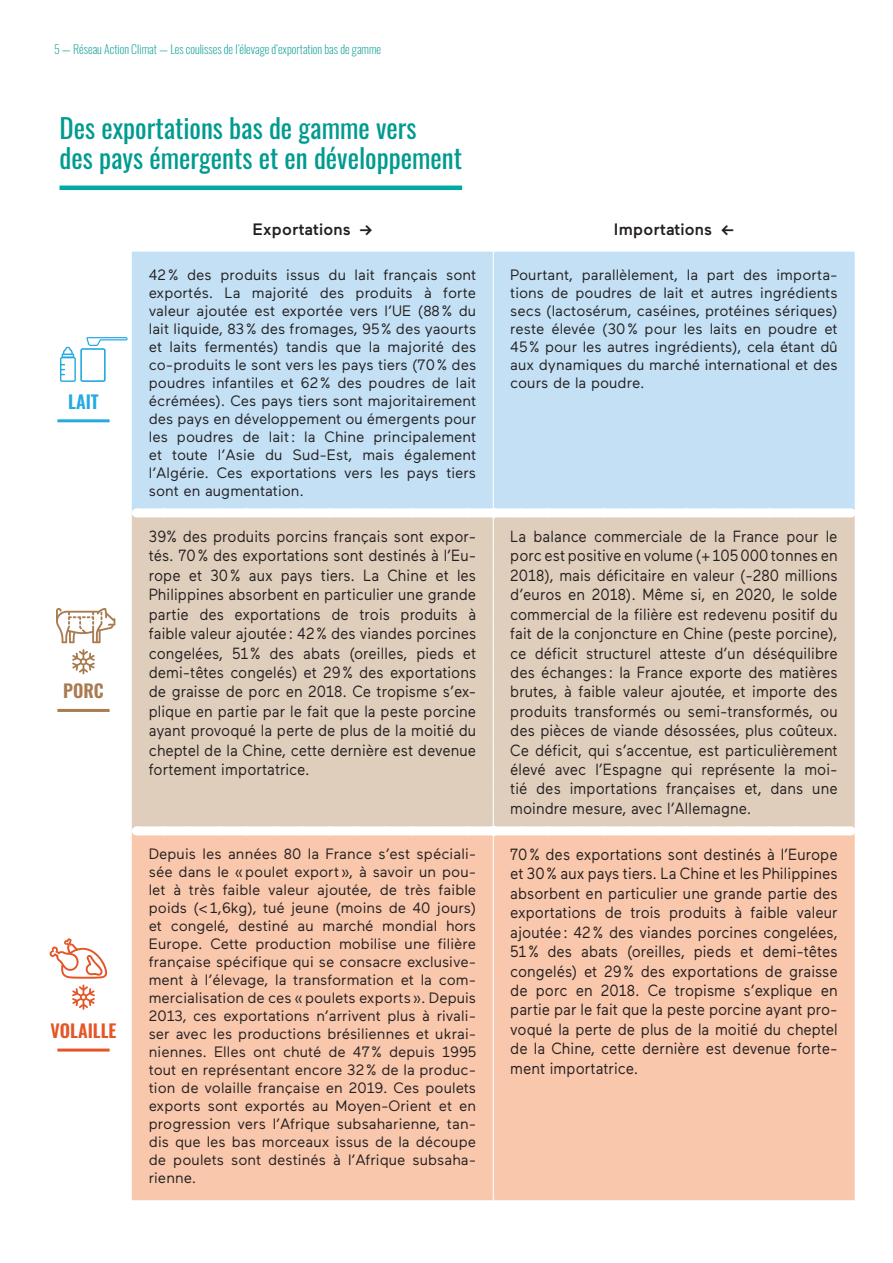
<style>
.page{position:relative;width:893px;height:1263px;background:#fff}
.page>*{position:absolute;margin:0;border:0;box-sizing:border-box;transform-origin:0 0}
.t1{font:27px/30px "Oswald";color:#009b90}
.t2{font:600 18px "Oswald";color:#e55526}
.t3{font:600 18px "Oswald";color:#24aae1}
.t4{font:600 18px "Oswald";color:#a97b50}
.t5{font:500 16.5px "Maax";letter-spacing:.01em;color:#231f20}
.t6{font:16.2px/19.4px "Maax";color:#231f20;text-align:justify;scale:.93 1}
.t7{font:15px/18px "Maax";color:#231f20;text-align:justify}
.t8{font:200 12px "Oswald";color:#009b90}
</style>
<div class="page">
<div style="left:132px;top:252px;width:723px;height:259px;background:#c3e0f4"></div>
<div style="left:132px;top:514px;width:723px;height:316px;background:#e0cebc"></div>
<div style="left:132px;top:832px;width:723px;height:368px;background:#f8c7ac"></div>
<div style="left:136px;top:508px;width:357px;height:9px;background:#fff"></div>
<div style="left:493px;top:508px;width:357px;height:9px;background:#fff"></div>
<div style="left:136px;top:826px;width:357px;height:9px;background:#fff"></div>
<div style="left:493px;top:826px;width:357px;height:9px;background:#fff"></div>
<svg style="left:164px;top:508px;width:316px;height:1px"></svg>
<svg style="left:521px;top:508px;width:315px;height:1px"></svg>
<svg style="left:164px;top:826px;width:316px;height:1px"></svg>
<svg style="left:521px;top:826px;width:315px;height:1px"></svg>
<svg style="left:493px;top:252px;width:1px;height:948px"></svg>
<svg style="left:60px;top:337px;width:68px;height:45px"></svg>
<hr style="left:57px;top:419px;width:53px;height:3px;background:#24aae1">
<svg style="left:56px;top:608px;width:59px;height:35px"></svg>
<svg style="left:72px;top:649px;width:23px;height:25px"></svg>
<hr style="left:57px;top:709px;width:53px;height:3px;background:#a97b50">
<svg style="left:50px;top:938px;width:57px;height:72px"></svg>
<hr style="left:57px;top:1048px;width:53px;height:3px;background:#e55526">
<hr style="left:60px;top:186px;width:402px;height:4px;background:#00a9a1">
<p class="t8" style="left:54px;top:38px;width:329px">5 — Réseau Action Climat — Les coulisses de l’élevage d’exportation bas de gamme</p>
<h1 class="t1" style="left:60px;top:110px;width:404px">Des exportations bas de gamme vers<br>des pays émergents et en développement</h1>
<p class="t3" style="left:68px;top:386px;width:32px">LAIT</p>
<p class="t4" style="left:63px;top:675px;width:42px">PORC</p>
<p class="t2" style="left:51px;top:1014px;width:67px">VOLAILLE</p>
<p class="t5" style="left:252px;top:220px;width:122px">Exportations -&gt;</p>
<p class="t5" style="left:614px;top:220px;width:122px">Importations &lt;-</p>
<p class="t7" style="left:149px;top:266px;width:329px">42% des produits issus du lait français sont exportés. La majorité des produits à forte valeur ajoutée est exportée vers l’UE (88% du lait liquide, 83% des fromages, 95% des yaourts et laits fermentés) tandis que la majorité des co-produits le sont vers les pays tiers (70% des poudres infantiles et 62% des poudres de lait écrémées). Ces pays tiers sont majoritairement des pays en développement ou émergents pour les poudres de lait: la Chine principalement et toute l’Asie du Sud-Est, mais également l’Algérie. Ces exportations vers les pays tiers sont en augmentation.</p>
<p class="t7" style="left:510px;top:266px;width:329px">Pourtant, parallèlement, la part des importa&shy;tions de poudres de lait et autres ingrédients secs (lactosérum, caséines, protéines sériques) reste élevée (30% pour les laits en poudre et 45% pour les autres ingrédients), cela étant dû aux dynamiques du marché international et des cours de la poudre.</p>
<p class="t6" style="left:149px;top:527px;width:354px">39% des produits porcins français sont expor&shy;tés. 70% des exportations sont destinés à l’Eu&shy;rope et 30% aux pays tiers. La Chine et les Philippines absorbent en particulier une grande partie des exportations de trois produits à faible valeur ajoutée: 42% des viandes porcines congelées, 51% des abats (oreilles, pieds et demi-têtes congelés) et 29% des exportations de graisse de porc en 2018. Ce tropisme s’ex&shy;plique en partie par le fait que la peste porcine ayant provoqué la perte de plus de la moitié du cheptel de la Chine, cette dernière est devenue fortement importatrice.</p>
<p class="t6" style="left:510px;top:527px;width:354px">La balance commerciale de la France pour le porc est positive en volume (+105 000 tonnes en 2018), mais déficitaire en valeur (-280 millions d’euros en 2018). Même si, en 2020, le solde commercial de la filière est redevenu positif du fait de la conjoncture en Chine (peste porcine), ce déficit structurel atteste d’un déséquilibre des échanges : la France exporte des matières brutes, à faible valeur ajoutée, et importe des produits transformés ou semi-transformés, ou des pièces de viande désossées, plus coûteux.<br>Ce déficit, qui s’accentue, est particulièrement élevé avec l’Espagne qui représente la moi&shy;tié des importations françaises et, dans une moindre mesure, avec l’Allemagne.</p>
<p class="t7" style="left:149px;top:845px;width:329px">Depuis les années 80 la France s’est spéciali&shy;sée dans le «poulet export», à savoir un pou&shy;let à très faible valeur ajoutée, de très faible poids (&lt;1,6kg), tué jeune (moins de 40 jours) et congelé, destiné au marché mondial hors Europe. Cette production mobilise une filière française spécifique qui se consacre exclusive&shy;ment à l’élevage, la transformation et la com&shy;mercialisation de ces «poulets exports». Depuis 2013, ces exportations n’arrivent plus à rivali&shy;ser avec les productions brésiliennes et ukrai&shy;niennes. Elles ont chuté de 47% depuis 1995 tout en représentant encore 32% de la produc&shy;tion de volaille française en 2019. Ces poulets exports sont exportés au Moyen-Orient et en progression vers l’Afrique subsaharienne, tan&shy;dis que les bas morceaux issus de la découpe de poulets sont destinés à l’Afrique subsaha&shy;rienne.</p>
<p class="t6" style="left:510px;top:845px;width:354px">70% des exportations sont destinés à l’Europe et 30% aux pays tiers. La Chine et les Philippines absorbent en particulier une grande partie des exportations de trois produits à faible valeur ajoutée: 42% des viandes porcines congelées, 51% des abats (oreilles, pieds et demi-têtes congelés) et 29% des exportations de graisse de porc en 2018. Ce tropisme s’explique en partie par le fait que la peste porcine ayant pro&shy;voqué la perte de plus de la moitié du cheptel de la Chine, cette dernière est devenue forte&shy;ment importatrice.</p>
</div>
